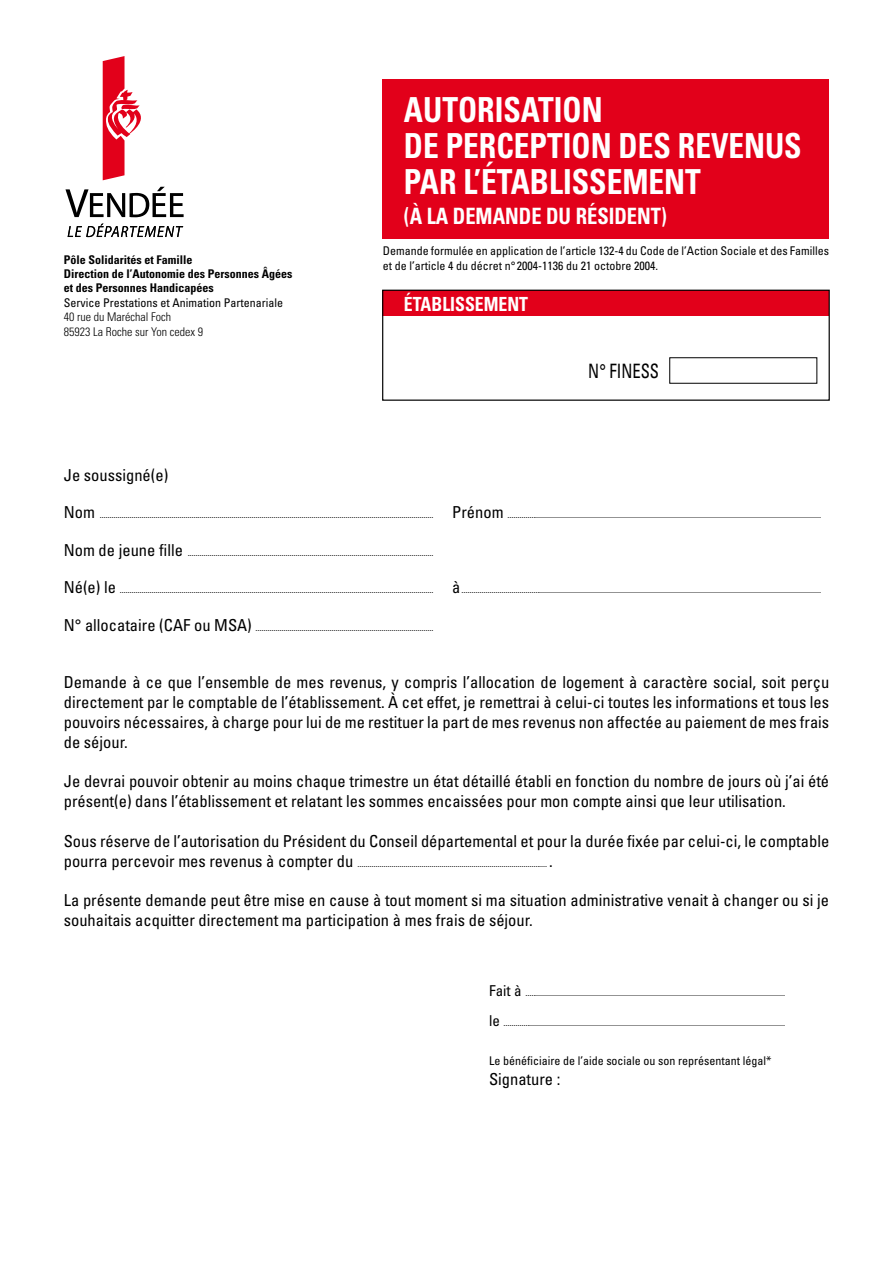
<style>
.page{position:relative;width:893px;height:1263px;background:#fff}
.page>*{position:absolute;margin:0;border:0;box-sizing:border-box;transform-origin:0 0}
.t1{font:700 condensed 34.5px "Univers";color:#fff;scale:.91 1}
.t2{font:700 condensed 22.5px "Univers";color:#fff;scale:.91 1}
.t3{font:condensed 19.8px "Univers";color:#000;scale:.83 1}
.t4{font:700 condensed 19.5px "Univers";color:#fff;scale:.91 1}
.t5{font:condensed 16.5px/19.8px "Univers";color:#000}
.t6{font:condensed 12px/15px "Univers";color:#000}
.t7{font:700 condensed 12px "Univers";color:#000}
.t8{font:300 condensed 12px "Univers";color:#000}
.t9{font:condensed 9px "Univers";color:#000}
.s1{font-size:16.5px}
.s2{font-size:15px}
</style>
<div class="page">
<svg style="left:103px;top:56px;width:38px;height:124px"></svg>
<svg style="left:65px;top:187px;width:119px;height:30px"></svg>
<svg style="left:68px;top:224px;width:115px;height:13px"></svg>
<div style="left:383px;top:80px;width:446px;height:159px;background:#e2001a"></div>
<div style="left:383px;top:290px;width:446px;height:26px;background:#e2001a"></div>
<div style="left:382px;top:290px;width:448px;height:111px;border:1px solid #000"></div>
<p class="t7" style="left:64px;top:252px;width:130px">Pôle Solidarités et Famille</p>
<p class="t7" style="left:64px;top:266px;width:230px">Direction de l’Autonomie des Personnes Âgées</p>
<p class="t7" style="left:64px;top:281px;width:151px">et des Personnes Handicapées</p>
<p class="t6" style="left:64px;top:295px;width:221px">Service Prestations et Animation Partenariale</p>
<p class="t8" style="left:64px;top:310px;width:109px">40 rue du Maréchal Foch</p>
<p class="t8" style="left:64px;top:324px;width:141px">85923 La Roche sur Yon cedex 9</p>
<p class="t1" style="left:404px;top:89px;width:220px">AUTORISATION</p>
<p class="t1" style="left:404px;top:125px;width:439px">DE PERCEPTION DES REVENUS</p>
<p class="t1" style="left:404px;top:161px;width:328px">PAR L’ÉTABLISSEMENT</p>
<p class="t2" style="left:404px;top:202px;width:290px">(À LA DEMANDE DU RÉSIDENT)</p>
<p class="t6" style="left:383px;top:243px;width:448px">Demande formulée en application de l’article 132-4 du Code de l’Action Sociale et des Familles et de l’article 4 du décret n° 2004-1136 du 21 octobre 2004.</p>
<p class="t4" style="left:404px;top:292px;width:138px">ÉTABLISSEMENT</p>
<p class="t3" style="left:588px;top:358px;width:87px">N° FINESS</p>
<p class="t5" style="left:64px;top:465px;width:106px">Je soussigné(e)</p>
<p class="t9" style="left:64px;top:509px;width:759px"><span class="s1">Nom</span> ....................................................................................................................................................................... <span class="s1">Prénom</span> .............................................................................................................................................................</p>
<p class="t9" style="left:64px;top:547px;width:371px"><span class="s1">Nom de jeune fille</span> ...........................................................................................................................</p>
<p class="t9" style="left:64px;top:584px;width:759px"><span class="s1">Né(e) le</span> ............................................................................................................................................................. <span class="s1">à</span>....................................................................................................................................................................................</p>
<p class="t9" style="left:64px;top:622px;width:371px"><span class="s1">N° allocataire (CAF ou MSA)</span> .........................................................................................</p>
<p class="t5" style="left:64px;top:672px;width:767px;text-align:justify">Demande à ce que l’ensemble de mes revenus, y compris l’allocation de logement à caractère social, soit perçu directement par le comptable de l’établissement. À cet effet, je remettrai à celui-ci toutes les informations et tous les pouvoirs nécessaires, à charge pour lui de me restituer la part de mes revenus non affectée au paiement de mes frais de séjour.</p>
<p class="t5" style="left:64px;top:771px;width:767px">Je devrai pouvoir obtenir au moins chaque trimestre un état détaillé établi en fonction du nombre de jours où j’ai été présent(e) dans l’établissement et relatant les sommes encaissées pour mon compte ainsi que leur utilisation.</p>
<p class="t5" style="left:64px;top:831px;width:767px">Sous réserve de l’autorisation du Président du Conseil départemental et pour la durée fixée par celui-ci, le comptable</p>
<p class="t9" style="left:64px;top:857px;width:490px"><span class="s1">pourra percevoir mes revenus à compter du</span> ............................................................................................... <span class="s1">.</span></p>
<p class="t5" style="left:64px;top:890px;width:767px">La présente demande peut être mise en cause à tout moment si ma situation administrative venait à changer ou si je souhaitais acquitter directement ma participation à mes frais de séjour.</p>
<p class="t9" style="left:489px;top:986px;width:298px"><span class="s2">Fait à</span> ..................................................................................................................................</p>
<p class="t9" style="left:489px;top:1016px;width:298px"><span class="s2">le</span> .............................................................................................................................................</p>
<p class="t6" style="left:489px;top:1053px;width:284px">Le bénéficiaire de l’aide sociale ou son représentant légal*</p>
<p class="t5" style="left:489px;top:1069px;width:73px">Signature :</p>
</div>
